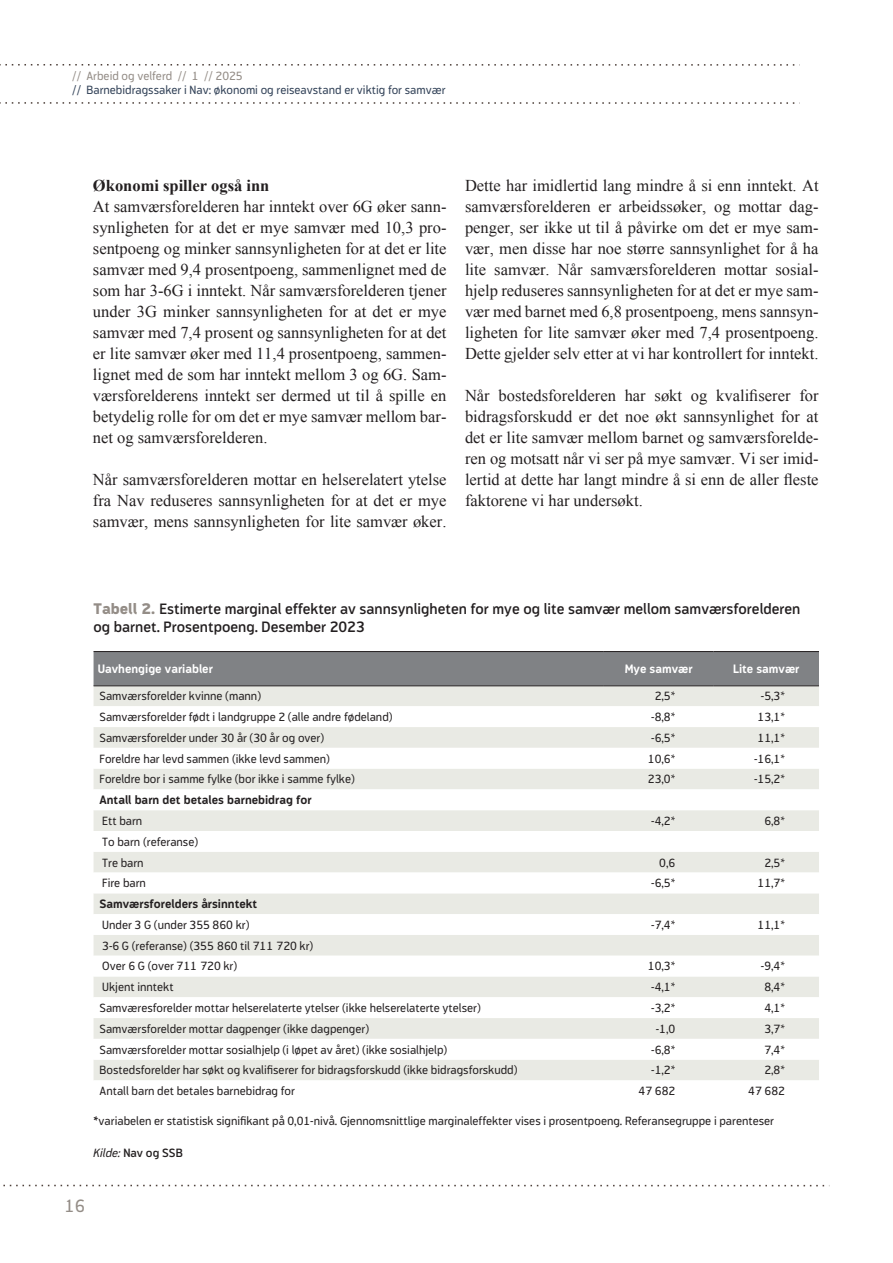
<style>
.page{position:relative;width:893px;height:1263px;background:#fff}
.page>*{position:absolute;margin:0;border:0;box-sizing:border-box;transform-origin:0 0}
.t1{font:18px "Modus";color:#948d87}
.t2{font:16.5px/21px "Times New Roman";color:#231f20;text-align:justify}
.t3{font:700 16.5px "Times New Roman";color:#231f20}
.t4{font:600 15px/18px "Modus";color:#231f20}
.t5{font:12px/20.9px "Modus";color:#231f20}
.t6{font:12px "Modus";color:#324258}
.t7{font:700 12px "Modus";color:#231f20}
.t8{font:700 12px "Modus";color:#fff}
.t9{font:12px "Modus";color:#948d87}
.t10{font:600 12px "Modus";color:#231f20}
.s1{font-weight:800;color:#948d87}
.s2{font-weight:700}
.s3{font-weight:400;font-style:italic}
</style>
<div class="page">
<svg style="left:0;top:64px;width:795px;height:2px"></svg>
<svg style="left:0;top:102px;width:795px;height:2px"></svg>
<svg style="left:3px;top:1185px;width:822px;height:1px"></svg>
<div style="left:94px;top:652px;width:725px;height:33px;background:#808285"></div>
<div style="left:94px;top:686px;width:725px;height:20px;background:#e9eae4"></div>
<svg style="left:94px;top:727px;width:725px;height:353px;fill:#e9eae4"></svg>
<hr style="left:94px;top:651px;width:510px;height:1px;background:#231f20">
<hr style="left:604px;top:651px;width:109px;height:1px;background:#231f20">
<hr style="left:713px;top:651px;width:106px;height:1px;background:#231f20">
<hr style="left:94px;top:685px;width:510px;height:1px;background:#231f20">
<hr style="left:604px;top:685px;width:109px;height:1px;background:#231f20">
<hr style="left:713px;top:685px;width:106px;height:1px;background:#231f20">
<p class="t9" style="left:72px;top:69px;width:172px">// Arbeid og velferd // 1 // 2025</p>
<p class="t6" style="left:72px;top:83px;width:375px">// Barnebidragssaker i Nav: økonomi og reiseavstand er viktig for samvær</p>
<p class="t3" style="left:93px;top:174px;width:178px">Økonomi spiller også inn</p>
<p class="t2" style="left:93px;top:196px;width:355px">At samværsforelderen har inntekt over 6G øker sann&shy;synligheten for at det er mye samvær med 10,3 pro&shy;sentpoeng og minker sannsynligheten for at det er lite samvær med 9,4 prosentpoeng, sammenlignet med de som har 3-6G i inntekt. Når samværsforelderen tjener under 3G minker sannsynligheten for at det er mye samvær med 7,4 prosent og sannsynligheten for at det er lite samvær øker med 11,4 prosentpoeng, sammen&shy;lignet med de som har inntekt mellom 3 og 6G. Sam&shy;værsforelderens inntekt ser dermed ut til å spille en betydelig rolle for om det er mye samvær mellom bar&shy;net og samværsforelderen.</p>
<p class="t2" style="left:93px;top:469px;width:355px">Når samværsforelderen mottar en helserelatert ytelse fra Nav reduseres sannsynligheten for at det er mye samvær, mens sannsynligheten for lite samvær øker.</p>
<p class="t2" style="left:465px;top:175px;width:355px">Dette har imidlertid lang mindre å si enn inntekt. At samværsforelderen er arbeidssøker, og mottar dag&shy;penger, ser ikke ut til å påvirke om det er mye sam&shy;vær, men disse har noe større sannsynlighet for å ha lite samvær. Når samværsforelderen mottar sosial&shy;hjelp reduseres sannsynligheten for at det er mye sam&shy;vær med barnet med 6,8 prosentpoeng, mens sannsyn&shy;ligheten for lite samvær øker med 7,4 prosentpoeng.<br>Dette gjelder selv etter at vi har kontrollert for inntekt.</p>
<p class="t2" style="left:465px;top:385px;width:355px">Når bostedsforelderen har søkt og kvalifiserer for bidragsforskudd er det noe økt sannsynlighet for at det er lite samvær mellom barnet og samværsforelde&shy;ren og motsatt når vi ser på mye samvær. Vi ser imid&shy;lertid at dette har langt mindre å si enn de aller fleste faktorene vi har undersøkt.</p>
<p class="t4" style="left:94px;top:600px;width:708px"><span class="s1">Tabell 2.</span> Estimerte marginal effekter av sannsynligheten for mye og lite samvær mellom samværsforelderen og barnet. Prosentpoeng. Desember 2023</p>
<p class="t8" style="left:98px;top:662px;width:117px">Uavhengige variabler</p>
<p class="t8" style="left:625px;top:662px;width:69px">Mye samvær</p>
<p class="t8" style="left:733px;top:662px;width:68px">Lite samvær</p>
<p class="t5" style="left:100px;top:686px;width:163px">Samværsforelder kvinne (mann)</p>
<p class="t5" style="left:655px;top:686px;width:22px">2,5*</p>
<p class="t5" style="left:761px;top:686px;width:26px">-5,3*</p>
<p class="t5" style="left:100px;top:706px;width:295px">Samværsforelder født i landgruppe 2 (alle andre fødeland)</p>
<p class="t5" style="left:651px;top:706px;width:26px">-8,8*</p>
<p class="t5" style="left:758px;top:706px;width:29px">13,1*</p>
<p class="t5" style="left:100px;top:727px;width:226px">Samværsforelder under 30 år (30 år og over)</p>
<p class="t5" style="left:651px;top:727px;width:26px">-6,5*</p>
<p class="t5" style="left:758px;top:727px;width:29px">11,1*</p>
<p class="t5" style="left:100px;top:748px;width:232px">Foreldre har levd sammen (ikke levd sammen)</p>
<p class="t5" style="left:648px;top:748px;width:29px">10,6*</p>
<p class="t5" style="left:754px;top:748px;width:32px">-16,1*</p>
<p class="t5" style="left:100px;top:769px;width:257px">Foreldre bor i samme fylke (bor ikke i samme fylke)</p>
<p class="t5" style="left:648px;top:769px;width:29px">23,0*</p>
<p class="t5" style="left:754px;top:769px;width:32px">-15,2*</p>
<p class="t7" style="left:100px;top:793px;width:214px">Antall barn det betales barnebidrag for</p>
<p class="t5" style="left:102px;top:810px;width:42px">Ett barn</p>
<p class="t5" style="left:651px;top:810px;width:26px">-4,2*</p>
<p class="t5" style="left:764px;top:810px;width:22px">6,8*</p>
<p class="t5" style="left:102px;top:831px;width:98px">To barn (referanse)<br>Tre barn</p>
<p class="t5" style="left:659px;top:852px;width:18px">0,6</p>
<p class="t5" style="left:764px;top:852px;width:22px">2,5*</p>
<p class="t5" style="left:102px;top:873px;width:45px">Fire barn</p>
<p class="t5" style="left:651px;top:873px;width:26px">-6,5*</p>
<p class="t5" style="left:758px;top:873px;width:29px">11,7*</p>
<p class="t7" style="left:100px;top:897px;width:159px">Samværsforelders årsinntekt</p>
<p class="t5" style="left:102px;top:914px;width:149px">Under 3 G (under 355 860 kr)</p>
<p class="t5" style="left:651px;top:914px;width:26px">-7,4*</p>
<p class="t5" style="left:758px;top:914px;width:29px">11,1*</p>
<p class="t5" style="left:102px;top:935px;width:213px">3-6 G (referanse) (355 860 til 711 720 kr)<br>Over 6 G (over 711 720 kr)</p>
<p class="t5" style="left:648px;top:956px;width:29px">10,3*</p>
<p class="t5" style="left:761px;top:956px;width:26px">-9,4*</p>
<p class="t5" style="left:102px;top:977px;width:73px">Ukjent inntekt</p>
<p class="t5" style="left:651px;top:977px;width:26px">-4,1*</p>
<p class="t5" style="left:764px;top:977px;width:22px">8,4*</p>
<p class="t5" style="left:100px;top:997px;width:383px">Samværesforelder mottar helserelaterte ytelser (ikke helserelaterte ytelser)</p>
<p class="t5" style="left:651px;top:997px;width:26px">-3,2*</p>
<p class="t5" style="left:764px;top:997px;width:22px">4,1*</p>
<p class="t5" style="left:100px;top:1018px;width:271px">Samværsforelder mottar dagpenger (ikke dagpenger)</p>
<p class="t5" style="left:656px;top:1018px;width:21px">-1,0</p>
<p class="t5" style="left:764px;top:1018px;width:22px">3,7*</p>
<p class="t5" style="left:100px;top:1039px;width:349px">Samværsforelder mottar sosialhjelp (i løpet av året) (ikke sosialhjelp)</p>
<p class="t5" style="left:651px;top:1039px;width:26px">-6,8*</p>
<p class="t5" style="left:764px;top:1039px;width:22px">7,4*</p>
<p class="t5" style="left:100px;top:1060px;width:420px">Bostedsforelder har søkt og kvalifiserer for bidragsforskudd (ikke bidragsforskudd)</p>
<p class="t5" style="left:651px;top:1060px;width:26px">-1,2*</p>
<p class="t5" style="left:764px;top:1060px;width:22px">2,8*</p>
<p class="t5" style="left:100px;top:1080px;width:197px">Antall barn det betales barnebidrag for</p>
<p class="t5" style="left:639px;top:1080px;width:38px">47 682</p>
<p class="t5" style="left:748px;top:1080px;width:38px">47 682</p>
<p class="t5" style="left:94px;top:1110px;width:682px"><span class="s2">*</span>variabelen er statistisk signifikant på 0,01-nivå. Gjennomsnittlige marginaleffekter vises i prosentpoeng. Referansegruppe i parenteser</p>
<p class="t10" style="left:94px;top:1146px;width:91px"><span class="s3">Kilde:</span> Nav og SSB</p>
<p class="t1" style="left:65px;top:1195px;width:22px">16</p>
</div>
